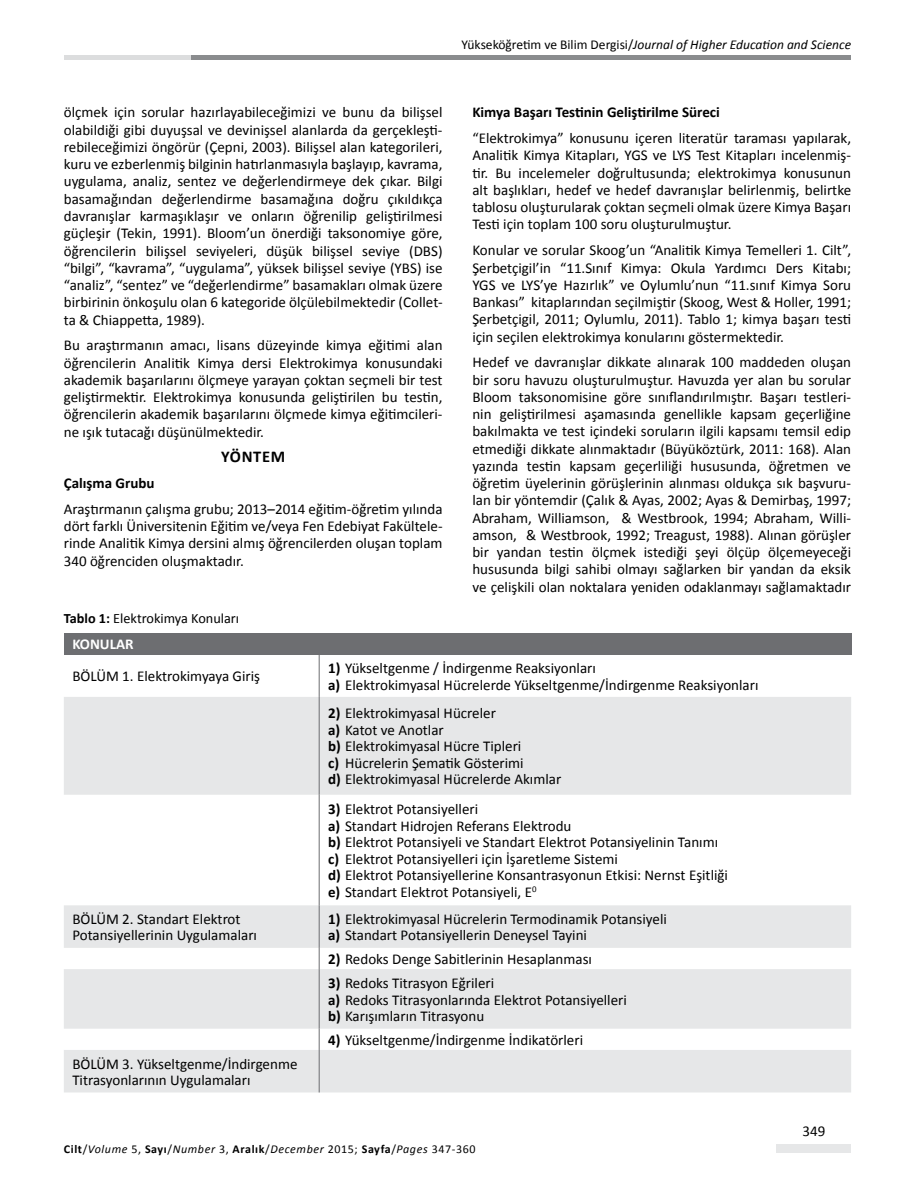
<style>
.page{position:relative;width:915px;height:1191px;background:#fff}
.page>*{position:absolute;margin:0;border:0;box-sizing:border-box;transform-origin:0 0}
.t1{font:700 16.5px "Calibri";color:#000}
.t2{font:15px/17.2px "Calibri";color:#000}
.t3{font:700 15px "Calibri";color:#000}
.t4{font:700 15px "Calibri";color:#fff}
.t5{font:14.25px "Calibri";color:#000}
.t6{font:italic 13.5px "Calibri";color:#000}
.t7{font:italic 12px "Calibri";letter-spacing:.05em;color:#000}
.s1{font-style:normal}
.s2{font-weight:700}
.s3{font-weight:700;font-style:normal}
</style>
<div class="page">
<div style="left:776px;top:1144px;width:74px;height:8px;background:#e6e7e8"></div>
<div style="left:64px;top:55px;width:132px;height:5px;background:#dcddde"></div>
<div style="left:191px;top:55px;width:659px;height:5px;background:#8a8c8e"></div>
<div style="left:64px;top:633px;width:786px;height:21px;background:#6d6e71"></div>
<svg style="left:64px;top:697px;width:786px;height:395px;fill:#e6e7e8"></svg>
<hr style="left:319px;top:654px;width:1px;height:43px;background:#6d6e71">
<hr style="left:319px;top:697px;width:1px;height:97px;background:#6d6e71">
<hr style="left:319px;top:794px;width:1px;height:111px;background:#6d6e71">
<hr style="left:319px;top:905px;width:1px;height:43px;background:#6d6e71">
<svg style="left:319px;top:948px;width:1px;height:21px"></svg>
<hr style="left:319px;top:969px;width:1px;height:59px;background:#6d6e71">
<svg style="left:319px;top:1028px;width:1px;height:22px"></svg>
<hr style="left:319px;top:1050px;width:1px;height:42px;background:#6d6e71">
<p class="t6" style="left:461px;top:36px;width:391px"><span class="s1">Yükseköğretim ve Bilim Dergisi/</span>Journal of Higher Education and Science</p>
<p class="t2" style="left:64px;top:104px;width:380px;text-align:justify">ölçmek için sorular hazırlayabileceğimizi ve bunu da bilişsel olabildiği gibi duyuşsal ve devinişsel alanlarda da gerçekleşti&shy;rebileceğimizi öngörür (Çepni, 2003). Bilişsel alan kategorileri, kuru ve ezberlenmiş bilginin hatırlanmasıyla başlayıp, kavrama, uygulama, analiz, sentez ve değerlendirmeye dek çıkar. Bilgi basamağından değerlendirme basamağına doğru çıkıldıkça davranışlar karmaşıklaşır ve onların öğrenilip geliştirilmesi güçleşir (Tekin, 1991). Bloom’un önerdiği taksonomiye göre, öğrencilerin bilişsel seviyeleri, düşük bilişsel seviye (DBS) “bilgi”, “kavrama”, “uygulama”, yüksek bilişsel seviye (YBS) ise “analiz”, “sentez” ve “değerlendirme” basamakları olmak üzere birbirinin önkoşulu olan 6 kategoride ölçülebilmektedir (Collet&shy;ta &amp; Chiappetta, 1989).</p>
<p class="t2" style="left:64px;top:337px;width:380px;text-align:justify">Bu araştırmanın amacı, lisans düzeyinde kimya eğitimi alan öğrencilerin Analitik Kimya dersi Elektrokimya konusundaki akademik başarılarını ölçmeye yarayan çoktan seçmeli bir test geliştirmektir. Elektrokimya konusunda geliştirilen bu testin, öğrencilerin akademik başarılarını ölçmede kimya eğitimcileri&shy;ne ışık tutacağı düşünülmektedir.</p>
<p class="t1" style="left:221px;top:446px;width:21px">Yöntem</p>
<p class="t3" style="left:64px;top:473px;width:92px">Çalışma Grubu</p>
<p class="t2" style="left:64px;top:500px;width:380px;text-align:justify">Araştırmanın çalışma grubu; 2013–2014 eğitim-öğretim yılında dört farklı Üniversitenin Eğitim ve/veya Fen Edebiyat Fakültele&shy;rinde Analitik Kimya dersini almış öğrencilerden oluşan toplam 340 öğrenciden oluşmaktadır.</p>
<p class="t3" style="left:472px;top:103px;width:249px">Kimya Başarı Testinin Geliştirilme Süreci</p>
<p class="t2" style="left:472px;top:130px;width:380px;text-align:justify">“Elektrokimya” konusunu içeren literatür taraması yapılarak, Analitik Kimya Kitapları, YGS ve LYS Test Kitapları incelenmiş&shy;tir. Bu incelemeler doğrultusunda; elektrokimya konusunun alt başlıkları, hedef ve hedef davranışlar belirlenmiş, belirtke tablosu oluşturularak çoktan seçmeli olmak üzere Kimya Başarı Testi için toplam 100 soru oluşturulmuştur.</p>
<p class="t2" style="left:472px;top:242px;width:380px;text-align:justify">Konular ve sorular Skoog’un “Analitik Kimya Temelleri 1. Cilt”, Şerbetçigil’in “11.Sınıf Kimya: Okula Yardımcı Ders Kitabı; YGS ve LYS’ye Hazırlık” ve Oylumlu’nun “11.sınıf Kimya Soru Bankası” kitaplarından seçilmiştir (Skoog, West &amp; Holler, 1991; Şerbetçigil, 2011; Oylumlu, 2011). Tablo 1; kimya başarı testi için seçilen elektrokimya konularını göstermektedir.</p>
<p class="t2" style="left:472px;top:354px;width:380px;text-align:justify">Hedef ve davranışlar dikkate alınarak 100 maddeden oluşan bir soru havuzu oluşturulmuştur. Havuzda yer alan bu sorular Bloom taksonomisine göre sınıflandırılmıştır. Başarı testleri&shy;nin geliştirilmesi aşamasında genellikle kapsam geçerliğine bakılmakta ve test içindeki soruların ilgili kapsamı temsil edip etmediği dikkate alınmaktadır (Büyüköztürk, 2011: 168). Alan yazında testin kapsam geçerliliği hususunda, öğretmen ve öğretim üyelerinin görüşlerinin alınması oldukça sık başvuru&shy;lan bir yöntemdir (Çalık &amp; Ayas, 2002; Ayas &amp; Demirbaş, 1997; Abraham, Williamson, &amp; Westbrook, 1994; Abraham, Willi&shy;amson, &amp; Westbrook, 1992; Treagust, 1988). Alınan görüşler bir yandan testin ölçmek istediği şeyi ölçüp ölçemeyeceği hususunda bilgi sahibi olmayı sağlarken bir yandan da eksik ve çelişkili olan noktalara yeniden odaklanmayı sağlamaktadır</p>
<p class="t5" style="left:64px;top:609px;width:177px"><span class="s2">Tablo 1:</span> Elektrokimya Konuları</p>
<p class="t4" style="left:72px;top:635px;width:63px">KONULAR</p>
<p class="t2" style="left:72px;top:667px;width:189px">BÖLÜM 1. Elektrokimyaya Giriş</p>
<p class="t2" style="left:328px;top:660px;width:432px;line-height:16.5px"><span class="s2">1)</span> Yükseltgenme / İndirgenme Reaksiyonları<br><span class="s2">a)</span> Elektrokimyasal Hücrelerde Yükseltgenme/İndirgenme Reaksiyonları</p>
<p class="t2" style="left:328px;top:705px;width:234px;line-height:16.5px"><span class="s2">2)</span> Elektrokimyasal Hücreler<br><span class="s2">a)</span> Katot ve Anotlar<br><span class="s2">b)</span> Elektrokimyasal Hücre Tipleri<br><span class="s2">c)</span> Hücrelerin Şematik Gösterimi<br><span class="s2">d)</span> Elektrokimyasal Hücrelerde Akımlar</p>
<p class="t2" style="left:328px;top:801px;width:401px;line-height:16.5px"><span class="s2">3)</span> Elektrot Potansiyelleri<br><span class="s2">a)</span> Standart Hidrojen Referans Elektrodu<br><span class="s2">b)</span> Elektrot Potansiyeli ve Standart Elektrot Potansiyelinin Tanımı <span class="s2">c)</span> Elektrot Potansiyelleri için İşaretleme Sistemi<br><span class="s2">d)</span> Elektrot Potansiyellerine Konsantrasyonun Etkisi: Nernst Eşitliği <span class="s2">e)</span> Standart Elektrot Potansiyeli, E<sup>0</sup></p>
<p class="t2" style="left:72px;top:910px;width:186px;line-height:16.5px">BÖLÜM 2. Standart Elektrot<br>Potansiyellerinin Uygulamaları</p>
<p class="t2" style="left:328px;top:910px;width:340px;line-height:16.5px"><span class="s2">1)</span> Elektrokimyasal Hücrelerin Termodinamik Potansiyeli <span class="s2">a)</span> Standart Potansiyellerin Deneysel Tayini</p>
<p class="t2" style="left:328px;top:950px;width:265px"><span class="s2">2)</span> Redoks Denge Sabitlerinin Hesaplanması</p>
<p class="t2" style="left:328px;top:974px;width:300px;line-height:16.5px"><span class="s2">3)</span> Redoks Titrasyon Eğrileri<br><span class="s2">a)</span> Redoks Titrasyonlarında Elektrot Potansiyelleri <span class="s2">b)</span> Karışımların Titrasyonu</p>
<p class="t2" style="left:328px;top:1031px;width:256px"><span class="s2">4)</span> Yükseltgenme/İndirgenme İndikatörleri</p>
<p class="t2" style="left:72px;top:1055px;width:226px;line-height:16.5px">BÖLÜM 3. Yükseltgenme/İndirgenme<br>Titrasyonlarının Uygulamaları</p>
<p class="t7" style="left:64px;top:1140px;width:413px"><span class="s3">Cilt</span><span class="s1">/</span>Volume <span class="s1">5,</span> <span class="s3">Sayı</span><span class="s1">/</span>Number <span class="s1">3,</span> <span class="s3">Aralık</span><span class="s1">/</span>December <span class="s1">2015;</span> <span class="s3">Sayfa</span><span class="s1">/</span>Pages <span class="s1">347-360</span></p>
<p class="t2" style="left:802px;top:1122px;width:24px">349</p>
</div>
